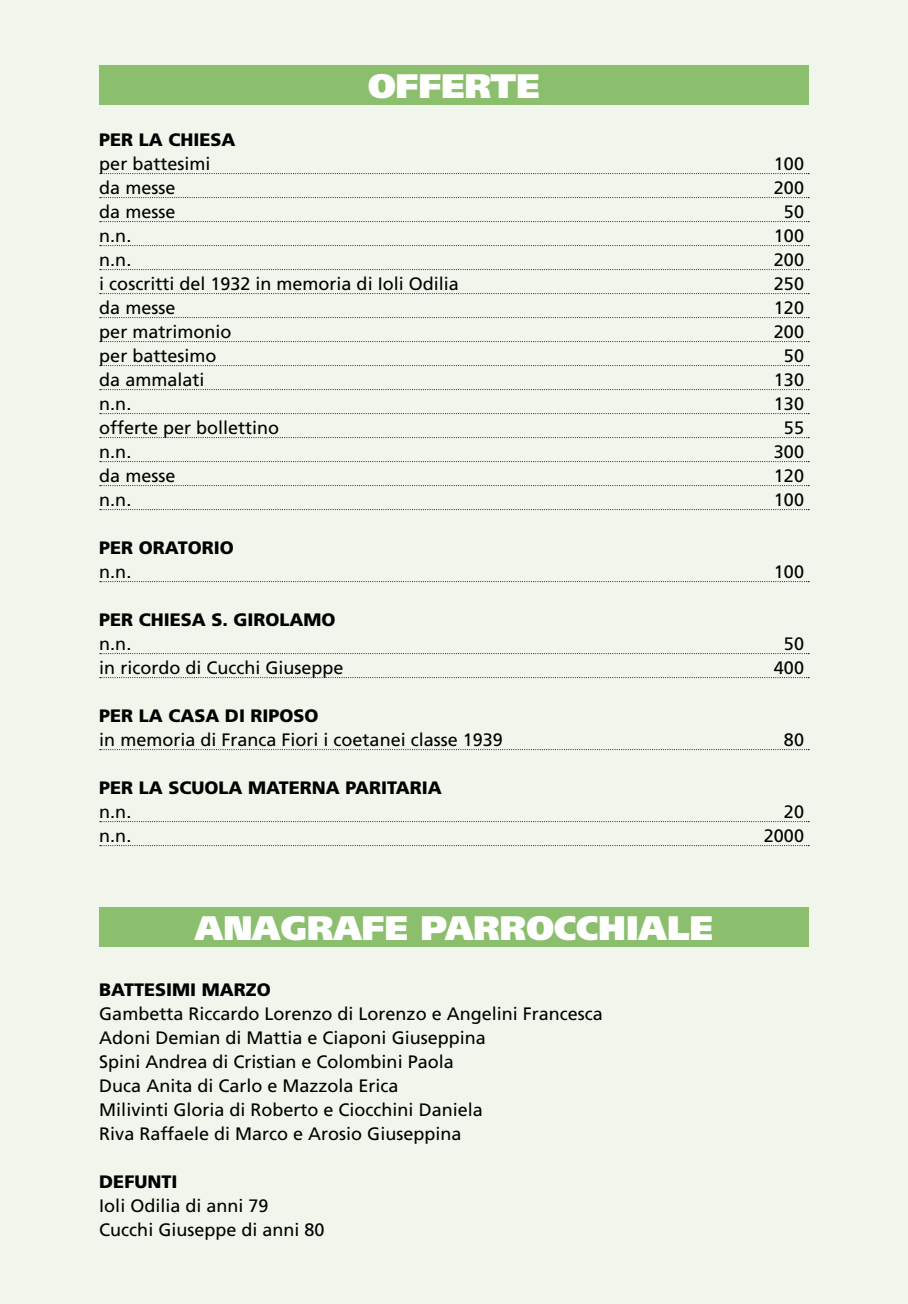
<style>
.page{position:relative;width:908px;height:1304px;background:#fff}
.page>*{position:absolute;margin:0;border:0;box-sizing:border-box;transform-origin:0 0}
.t1{font:900 34px "Frutiger";color:#fff}
.t2{font:18px/24px "Frutiger";color:#000}
.t3{font:900 18px "Frutiger";color:#000}
</style>
<div class="page">
<div style="left:0;top:0;width:907px;height:1304px;background:#f1f6ec"></div>
<svg style="left:100px;top:173px;width:708px;height:1px"></svg>
<svg style="left:100px;top:197px;width:708px;height:1px"></svg>
<svg style="left:100px;top:221px;width:708px;height:1px"></svg>
<svg style="left:100px;top:245px;width:708px;height:1px"></svg>
<svg style="left:100px;top:269px;width:708px;height:1px"></svg>
<svg style="left:100px;top:293px;width:708px;height:1px"></svg>
<svg style="left:100px;top:317px;width:708px;height:1px"></svg>
<svg style="left:100px;top:341px;width:708px;height:1px"></svg>
<svg style="left:100px;top:365px;width:708px;height:1px"></svg>
<svg style="left:100px;top:389px;width:708px;height:1px"></svg>
<svg style="left:100px;top:413px;width:708px;height:1px"></svg>
<svg style="left:100px;top:437px;width:708px;height:1px"></svg>
<svg style="left:100px;top:461px;width:708px;height:1px"></svg>
<svg style="left:100px;top:485px;width:708px;height:1px"></svg>
<svg style="left:100px;top:509px;width:708px;height:1px"></svg>
<svg style="left:100px;top:581px;width:708px;height:1px"></svg>
<svg style="left:100px;top:653px;width:708px;height:1px"></svg>
<svg style="left:100px;top:677px;width:708px;height:1px"></svg>
<svg style="left:100px;top:749px;width:708px;height:1px"></svg>
<svg style="left:100px;top:821px;width:708px;height:1px"></svg>
<svg style="left:100px;top:845px;width:708px;height:1px"></svg>
<div style="left:99px;top:65px;width:709px;height:40px;background:#8bbe6d"></div>
<div style="left:99px;top:907px;width:709px;height:40px;background:#8bbe6d"></div>
<h1 class="t1" style="left:368px;top:65px;width:173px">OFFERTE</h1>
<p class="t3" style="left:99px;top:129px;width:138px">PER LA CHIESA</p>
<p class="t2" style="left:99px;top:152px;width:113px">per battesimi</p>
<p class="t2" style="left:773px;top:152px;width:32px">100</p>
<p class="t2" style="left:99px;top:176px;width:78px">da messe</p>
<p class="t2" style="left:773px;top:176px;width:32px">200</p>
<p class="t2" style="left:99px;top:200px;width:78px">da messe</p>
<p class="t2" style="left:783px;top:200px;width:22px">50</p>
<p class="t2" style="left:99px;top:224px;width:34px">n.n.</p>
<p class="t2" style="left:773px;top:224px;width:32px">100</p>
<p class="t2" style="left:99px;top:248px;width:34px">n.n.</p>
<p class="t2" style="left:773px;top:248px;width:32px">200</p>
<p class="t2" style="left:99px;top:272px;width:361px">i coscritti del 1932 in memoria di Ioli Odilia</p>
<p class="t2" style="left:773px;top:272px;width:32px">250</p>
<p class="t2" style="left:99px;top:296px;width:78px">da messe</p>
<p class="t2" style="left:773px;top:296px;width:32px">120</p>
<p class="t2" style="left:99px;top:320px;width:134px">per matrimonio</p>
<p class="t2" style="left:773px;top:320px;width:32px">200</p>
<p class="t2" style="left:99px;top:344px;width:119px">per battesimo</p>
<p class="t2" style="left:783px;top:344px;width:22px">50</p>
<p class="t2" style="left:99px;top:368px;width:107px">da ammalati</p>
<p class="t2" style="left:773px;top:368px;width:32px">130</p>
<p class="t2" style="left:99px;top:392px;width:34px">n.n.</p>
<p class="t2" style="left:773px;top:392px;width:32px">130</p>
<p class="t2" style="left:99px;top:416px;width:181px">offerte per bollettino</p>
<p class="t2" style="left:783px;top:416px;width:22px">55</p>
<p class="t2" style="left:99px;top:440px;width:34px">n.n.</p>
<p class="t2" style="left:773px;top:440px;width:32px">300</p>
<p class="t2" style="left:99px;top:464px;width:78px">da messe</p>
<p class="t2" style="left:773px;top:464px;width:32px">120</p>
<p class="t2" style="left:99px;top:488px;width:34px">n.n.</p>
<p class="t2" style="left:773px;top:488px;width:32px">100</p>
<p class="t3" style="left:99px;top:537px;width:136px">PER ORATORIO</p>
<p class="t2" style="left:99px;top:560px;width:34px">n.n.</p>
<p class="t2" style="left:773px;top:560px;width:32px">100</p>
<p class="t3" style="left:99px;top:609px;width:238px">PER CHIESA S. GIROLAMO</p>
<p class="t2" style="left:99px;top:632px;width:34px">n.n.</p>
<p class="t2" style="left:783px;top:632px;width:22px">50</p>
<p class="t2" style="left:99px;top:656px;width:246px">in ricordo di Cucchi Giuseppe</p>
<p class="t2" style="left:773px;top:656px;width:32px">400</p>
<p class="t3" style="left:99px;top:705px;width:221px">PER LA CASA DI RIPOSO</p>
<p class="t2" style="left:99px;top:728px;width:405px">in memoria di Franca Fiori i coetanei classe 1939</p>
<p class="t2" style="left:783px;top:728px;width:22px">80</p>
<p class="t3" style="left:99px;top:777px;width:268px">PER LA SCUOLA MATERNA PARITARIA</p>
<p class="t2" style="left:99px;top:800px;width:34px">n.n.</p>
<p class="t2" style="left:783px;top:800px;width:22px">20</p>
<p class="t2" style="left:99px;top:824px;width:34px">n.n.</p>
<p class="t2" style="left:763px;top:824px;width:42px">2000</p>
<h1 class="t1" style="left:195px;top:907px;width:519px">ANAGRAFE PARROCCHIALE</h1>
<p class="t3" style="left:99px;top:979px;width:24px">BATTESIMI</p>
<p class="t3" style="left:202px;top:979px;width:15px">MARZO</p>
<p class="t2" style="left:99px;top:1001px;width:505px">Gambetta Riccardo Lorenzo di Lorenzo e Angelini Francesca Adoni Demian di Mattia e Ciaponi Giuseppina<br>Spini Andrea di Cristian e Colombini Paola<br>Duca Anita di Carlo e Mazzola E rica<br>M ilivinti Gloria di Roberto e Ciocchini Daniela<br>Riva Raffaele di Marco e Arosio Giuseppina</p>
<p class="t3" style="left:99px;top:1171px;width:26px">DEFUNTI</p>
<p class="t2" style="left:99px;top:1193px;width:227px">Ioli Odilia di anni 79<br>Cucchi Giuseppe di anni 80</p>
</div>
